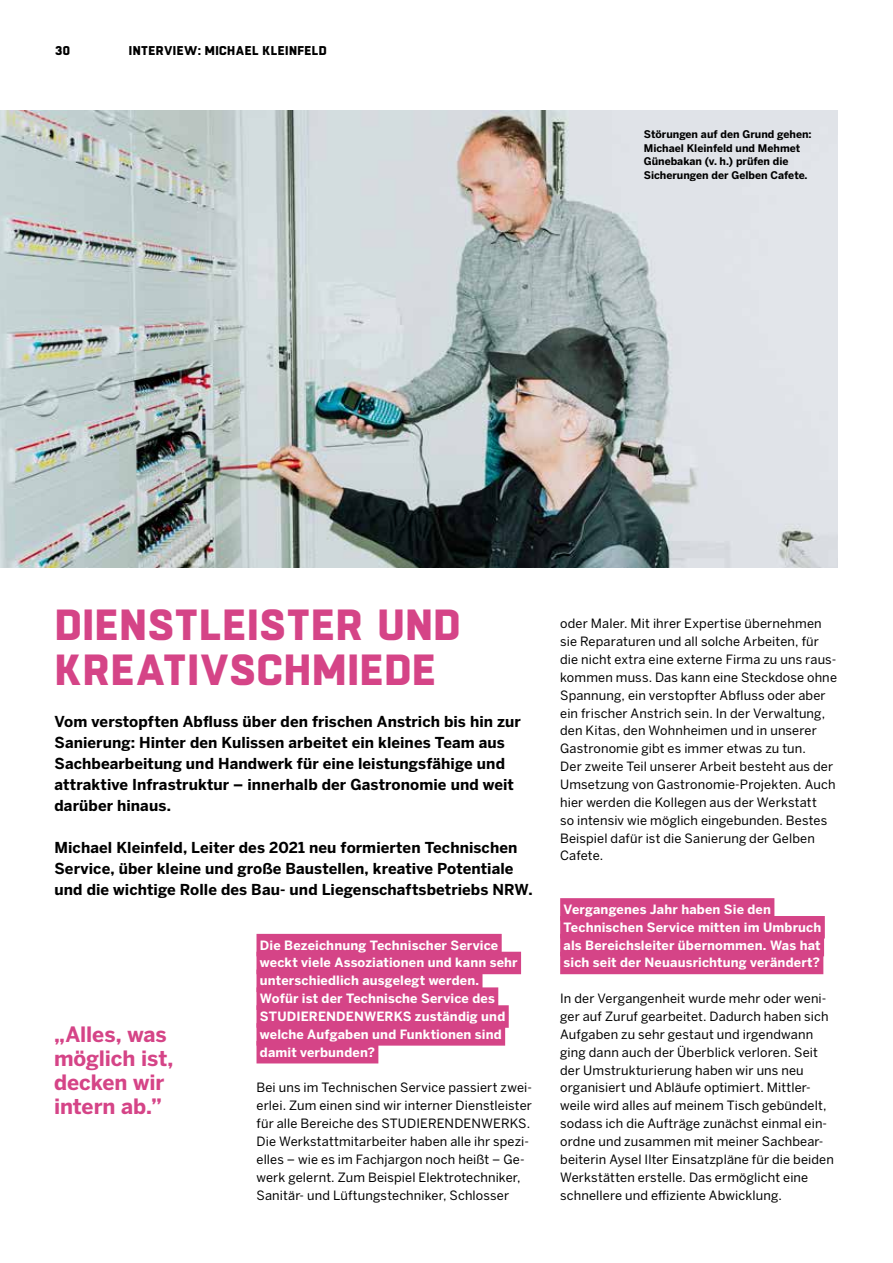
<style>
.page{position:relative;width:893px;height:1263px;background:#fff}
.page>*{position:absolute;margin:0;border:0;box-sizing:border-box;transform-origin:0 0}
.t1{font:800 43.5px/45px "Boxed";letter-spacing:.02em;color:#d54487}
.t2{font:700 21px/24px "Benton Sans";letter-spacing:-.005em;color:#d54487}
.t3{font:700 15px/21px "Benton Sans";letter-spacing:.005em;color:#000}
.t4{font:12.75px/17.9px "Benton Sans";letter-spacing:.01em;color:#000}
.t5{font:700 12.75px/17.9px "Benton Sans";letter-spacing:.01em;color:#fff}
.t6{font:800 12.75px "Boxed";letter-spacing:.03em;color:#000}
.t7{font:700 10.5px/13.6px "Benton Sans";color:#000}
</style>
<div class="page">
<div style="left:560px;top:898px;width:214px;height:23px;background:#d54487"></div>
<div style="left:560px;top:916px;width:265px;height:22px;background:#d54487"></div>
<div style="left:560px;top:934px;width:264px;height:22px;background:#d54487"></div>
<div style="left:560px;top:952px;width:263px;height:22px;background:#d54487"></div>
<div style="left:256px;top:934px;width:246px;height:22px;background:#d54487"></div>
<div style="left:256px;top:952px;width:265px;height:22px;background:#d54487"></div>
<div style="left:256px;top:969px;width:226px;height:23px;background:#d54487"></div>
<div style="left:256px;top:987px;width:242px;height:23px;background:#d54487"></div>
<div style="left:256px;top:1005px;width:253px;height:23px;background:#d54487"></div>
<div style="left:256px;top:1023px;width:249px;height:23px;background:#d54487"></div>
<div style="left:256px;top:1041px;width:122px;height:22px;background:#d54487"></div>
<img style="left:0;top:111px;width:838px;height:456px">
<p class="t6" style="left:55px;top:42px;width:16px">30</p>
<p class="t6" style="left:129px;top:42px;width:199px">INTERVIEW: MICHAEL KLEINFELD</p>
<p class="t7" style="left:644px;top:127px;width:169px">Störungen auf den Grund gehen:<br>Michael Kleinfeld und Mehmet<br>Günebakan (v. h.) prüfen die<br>Sicherungen der Gelben Cafete.</p>
<h1 class="t1" style="left:55px;top:604px;width:407px">DIENSTLEISTER UND<br>KREATIVSCHMIEDE</h1>
<p class="t3" style="left:55px;top:711px;width:468px">Vom verstopften Abfluss über den frischen Anstrich bis hin zur Sanierung: Hinter den Kulissen arbeitet ein kleines Team aus Sachbearbeitung und Handwerk für eine leistungsfähige und attraktive Infrastruktur – innerhalb der Gastronomie und weit darüber hinaus.</p>
<p class="t3" style="left:55px;top:837px;width:480px">Michael Kleinfeld, Leiter des 2021 neu formierten Technischen<br>Service, über kleine und große Baustellen, kreative Potentiale und die wichtige Rolle des Bau- und Liegenschaftsbetriebs NRW.</p>
<h2 class="t2" style="left:54px;top:1023px;width:121px">„Alles, was möglich ist, decken wir intern ab.”</h2>
<p class="t5" style="left:260px;top:936px;width:259px">Die Bezeichnung Technischer Service weckt viele Assoziationen und kann sehr unterschiedlich ausgelegt werden.<br>Wofür ist der Technische Service des STUDIERENDENWERKS zuständig und welche Aufgaben und Funktionen sind damit verbunden?</p>
<p class="t4" style="left:256px;top:1079px;width:277px">Bei uns im Technischen Service passiert zwei&shy;erlei. Zum einen sind wir interner Dienstleister für alle Bereiche des STUDIERENDENWERKS.<br>Die Werkstattmitarbeiter haben alle ihr spezi&shy;elles – wie es im Fachjargon noch heißt – Ge&shy;werk gelernt. Zum Beispiel Elektrotechniker, Sanitär- und Lüftungstechniker, Schlosser</p>
<p class="t4" style="left:560px;top:615px;width:278px">oder Maler. Mit ihrer Expertise übernehmen sie Reparaturen und all solche Arbeiten, für die nicht extra eine externe Firma zu uns raus&shy;kommen muss. Das kann eine Steckdose ohne Spannung, ein verstopfter Abfluss oder aber ein frischer Anstrich sein. In der Verwaltung, den Kitas, den Wohnheimen und in unserer Gastronomie gibt es immer etwas zu tun.<br>Der zweite Teil unserer Arbeit besteht aus der Umsetzung von Gastronomie-Projekten. Auch hier werden die Kollegen aus der Werkstatt<br>so intensiv wie möglich eingebunden. Bestes Beispiel dafür ist die Sanierung der Gelben Cafete.</p>
<p class="t5" style="left:564px;top:900px;width:259px">Vergangenes Jahr haben Sie den Technischen Service mitten im Umbruch als Bereichsleiter übernommen. Was hat sich seit der Neuausrichtung verändert?</p>
<p class="t4" style="left:560px;top:990px;width:275px">In der Vergangenheit wurde mehr oder weni&shy;ger auf Zuruf gearbeitet. Dadurch haben sich Aufgaben zu sehr gestaut und irgendwann ging dann auch der Überblick verloren. Seit der Umstrukturierung haben wir uns neu organisiert und Abläufe optimiert. Mittler&shy;weile wird alles auf meinem Tisch gebündelt, sodass ich die Aufträge zunächst einmal ein&shy;ordne und zusammen mit meiner Sachbear&shy;beiterin Aysel Ilter Einsatzpläne für die beiden Werkstätten erstelle. Das ermöglicht eine schnellere und effiziente Abwicklung.</p>
</div>
